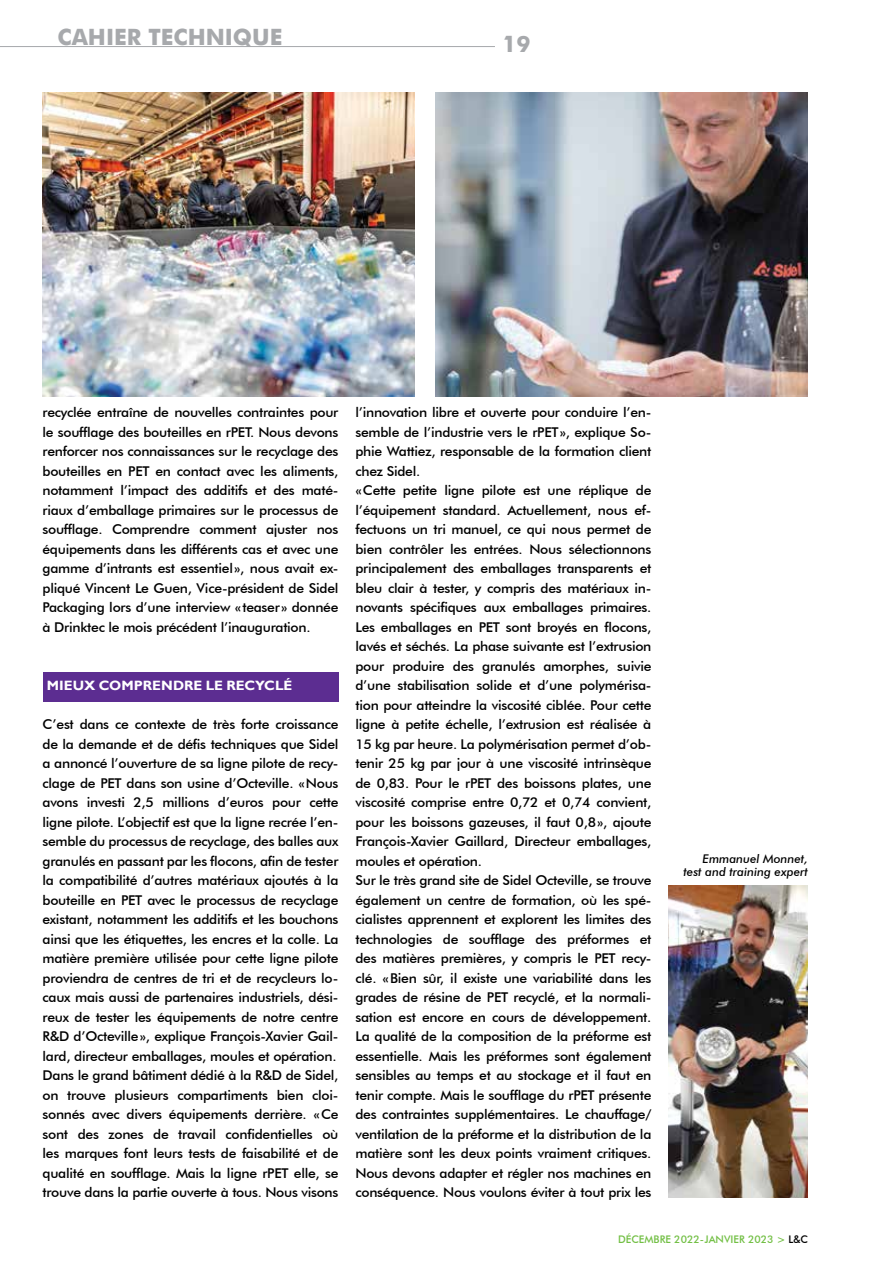
<style>
.page{position:relative;width:893px;height:1263px;background:#fff}
.page>*{position:absolute;margin:0;border:0;box-sizing:border-box;transform-origin:0 0}
.t1{font:700 22.5px "Futura";color:#a7a9ac}
.t2{font:500 13.5px/19.5px "Futura BT";letter-spacing:-.02em;color:#000}
.t3{font:700 13.5px "Gill Sans";letter-spacing:.005em;color:#fff}
.t4{font:italic 500 12px/13.5px "Futura BT";color:#000;text-align:right}
.t5{font:500 10.5px "Futura BT";color:#72bf44}
.s1{color:#000}
</style>
<div class="page">
<hr style="left:0;top:46px;width:495px;height:1px;background:#a7a9ac">
<div style="left:43px;top:672px;width:295px;height:30px;background:#5c2d91"></div>
<img style="left:43px;top:92px;width:372px;height:304px">
<img style="left:436px;top:92px;width:372px;height:304px">
<img style="left:668px;top:885px;width:140px;height:312px">
<h1 class="t1" style="left:58px;top:21px;width:226px">CAHIER TECHNIQUE</h1>
<h1 class="t1" style="left:502px;top:28px;width:30px">19</h1>
<p class="t2" style="left:43px;top:403px;width:297px;text-align:justify">recyclée entraîne de nouvelles contraintes pour le soufflage des bouteilles en rPET. Nous devons renforcer nos connaissances sur le recyclage des bouteilles en PET en contact avec les aliments, notamment l’impact des additifs et des maté&shy;riaux d’emballage primaires sur le processus de soufflage. Comprendre comment ajuster nos équipements dans les différents cas et avec une gamme d’intrants est essentiel», nous avait ex&shy;pliqué Vincent Le Guen, Vice-président de Sidel Packaging lors d’une interview «teaser» donnée à Drinktec le mois précédent l’inauguration.</p>
<p class="t3" style="left:47px;top:678px;width:247px">MIEUX COMPRENDRE LE RECYCLÉ</p>
<p class="t2" style="left:43px;top:715px;width:297px">C’est dans ce contexte de très forte croissance de la demande et de défis techniques que Sidel a annoncé l’ouverture de sa ligne pilote de recy&shy;clage de PET dans son usine d’Octeville. «Nous avons investi 2,5 millions d’euros pour cette ligne pilote. L’objectif est que la ligne recrée l’en&shy;semble du processus de recyclage, des balles aux granulés en passant par les flocons, afin de tester la compatibilité d’autres matériaux ajoutés à la bouteille en PET avec le processus de recyclage existant, notamment les additifs et les bouchons ainsi que les étiquettes, les encres et la colle. La matière première utilisée pour cette ligne pilote proviendra de centres de tri et de recycleurs lo&shy;caux mais aussi de partenaires industriels, dési&shy;reux de tester les équipements de notre centre R&amp;D d’Octeville», explique François-Xavier Gail&shy;lard, directeur emballages, moules et opération.<br>Dans le grand bâtiment dédié à la R&amp;D de Sidel, on trouve plusieurs compartiments bien cloi&shy;sonnés avec divers équipements derrière. «Ce sont des zones de travail confidentielles où les marques font leurs tests de faisabilité et de qualité en soufflage. Mais la ligne rPET elle, se trouve dans la partie ouverte à tous. Nous visons</p>
<p class="t2" style="left:355px;top:403px;width:297px">l’innovation libre et ouverte pour conduire l’en&shy;semble de l’industrie vers le rPET», explique So&shy;phie Wattiez, responsable de la formation client chez Sidel.<br>«Cette petite ligne pilote est une réplique de l’équipement standard. Actuellement, nous ef&shy;fectuons un tri manuel, ce qui nous permet de bien contrôler les entrées. Nous sélectionnons principalement des emballages transparents et bleu clair à tester, y compris des matériaux in&shy;novants spécifiques aux emballages primaires.<br>Les emballages en PET sont broyés en flocons, lavés et séchés. La phase suivante est l’extrusion pour produire des granulés amorphes, suivie d’une stabilisation solide et d’une polymérisa&shy;tion pour atteindre la viscosité ciblée. Pour cette ligne à petite échelle, l’extrusion est réalisée à 15 kg par heure. La polymérisation permet d’ob&shy;tenir 25 kg par jour à une viscosité intrinsèque de 0,83. Pour le rPET des boissons plates, une viscosité comprise entre 0,72 et 0,74 convient, pour les boissons gazeuses, il faut 0,8», ajoute François-Xavier Gaillard, Directeur emballages, moules et opération.<br>Sur le très grand site de Sidel Octeville, se trouve également un centre de formation, où les spé&shy;cialistes apprennent et explorent les limites des technologies de soufflage des préformes et des matières premières, y compris le PET recy&shy;clé. «Bien sûr, il existe une variabilité dans les grades de résine de PET recyclé, et la normali&shy;sation est encore en cours de développement.<br>La qualité de la composition de la préforme est essentielle. Mais les préformes sont également sensibles au temps et au stockage et il faut en tenir compte. Mais le soufflage du rPET présente des contraintes supplémentaires. Le chauffage/ ventilation de la préforme et la distribution de la matière sont les deux points vraiment critiques.<br>Nous devons adapter et régler nos machines en conséquence. Nous voulons éviter à tout prix les</p>
<p class="t4" style="left:683px;top:852px;width:126px">Emmanuel Monnet, test and training expert</p>
<p class="t5" style="left:618px;top:1232px;width:192px">DÉCEMBRE 2022-JANVIER 2023 &gt; <span class="s1">L&amp;C</span></p>
</div>
